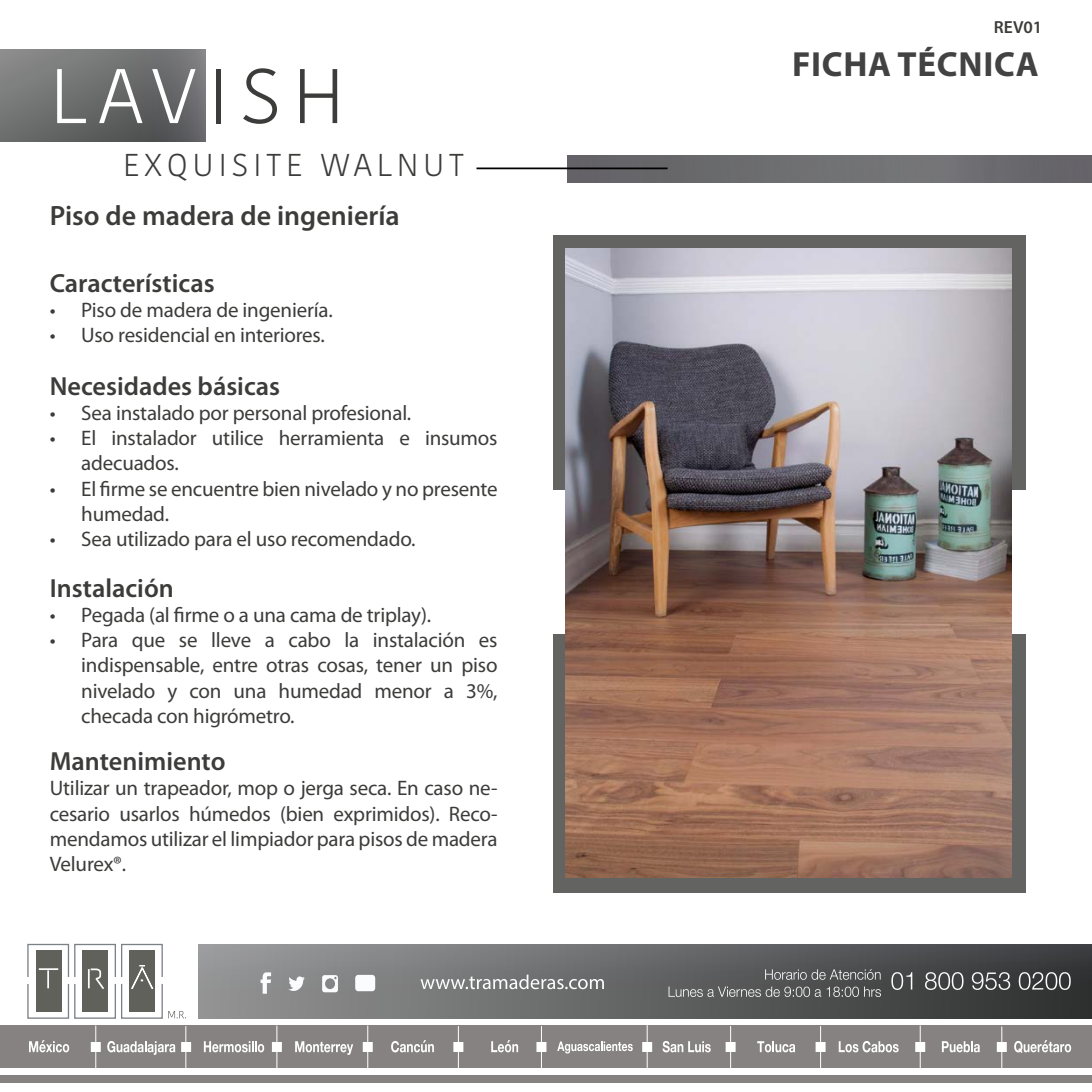
<style>
.page{position:relative;width:1092px;height:1092px;background:#fff}
.page>*{position:absolute;margin:0;border:0;box-sizing:border-box;transform-origin:0 0}
.t1{font:300 77px "Kohinoor Devanagari";letter-spacing:.15em;color:#fff}
.t2{font:700 35px "Myriad Pro";letter-spacing:.02em;color:#424242}
.t3{font:300 31.5px "Kohinoor Devanagari";letter-spacing:.15em;color:#3c3c3b}
.t4{font:600 28px "Myriad Pro";color:#3c3c3b}
.t5{font:600 26.25px "Myriad Pro";color:#3c3c3b}
.t6{font:21px/25.2px "Myriad Pro";letter-spacing:-.01em;color:#3c3c3b}
.t7{font:600 17.5px "Myriad Pro";color:#3c3c3b}
.s1{color:#3c3c3b}
</style>
<div class="page">
<div style="left:553px;top:235px;width:472px;height:254px;background:#636362"></div>
<div style="left:553px;top:634px;width:472px;height:258px;background:#636362"></div>
<div style="left:198px;top:944px;width:893px;height:74px;background:linear-gradient(to right,#979899,#333436)"></div>
<svg style="left:0;top:50px;width:206px;height:91px;background:#6c6d6e"></svg>
<svg style="left:27px;top:943px;width:159px;height:76px"></svg>
<div style="left:566px;top:155px;width:525px;height:27px;background:#6b6b6e"></div>
<hr style="left:476px;top:167px;width:191px;height:2px;background:#000">
<div style="left:0;top:1075px;width:1091px;height:8px;background:#868282"></div>
<div style="left:0;top:1025px;width:1091px;height:42px;background:#868282"></div>
<hr style="left:95px;top:1025px;width:1px;height:42px;background:#fff">
<hr style="left:185px;top:1026px;width:1px;height:42px;background:#fff">
<hr style="left:276px;top:1025px;width:1px;height:42px;background:#fff">
<hr style="left:367px;top:1025px;width:1px;height:42px;background:#fff">
<hr style="left:458px;top:1026px;width:1px;height:42px;background:#fff">
<hr style="left:541px;top:1026px;width:1px;height:42px;background:#fff">
<hr style="left:646px;top:1025px;width:1px;height:42px;background:#fff">
<hr style="left:730px;top:1026px;width:1px;height:42px;background:#fff">
<hr style="left:820px;top:1026px;width:1px;height:42px;background:#fff">
<hr style="left:919px;top:1025px;width:1px;height:42px;background:#fff">
<hr style="left:1001px;top:1026px;width:1px;height:42px;background:#fff">
<div style="left:181px;top:1041px;width:10px;height:10px;background:#fff;border:2px solid #fff"></div>
<div style="left:91px;top:1041px;width:10px;height:10px;background:#fff;border:2px solid #fff"></div>
<div style="left:363px;top:1041px;width:10px;height:10px;background:#fff;border:2px solid #fff"></div>
<div style="left:272px;top:1041px;width:10px;height:10px;background:#fff;border:2px solid #fff"></div>
<div style="left:453px;top:1041px;width:10px;height:10px;background:#fff;border:2px solid #fff"></div>
<div style="left:536px;top:1041px;width:10px;height:10px;background:#fff;border:2px solid #fff"></div>
<div style="left:642px;top:1041px;width:10px;height:10px;background:#fff;border:2px solid #fff"></div>
<div style="left:725px;top:1041px;width:10px;height:10px;background:#fff;border:2px solid #fff"></div>
<div style="left:815px;top:1041px;width:10px;height:10px;background:#fff;border:2px solid #fff"></div>
<div style="left:915px;top:1041px;width:10px;height:10px;background:#fff;border:2px solid #fff"></div>
<div style="left:996px;top:1041px;width:10px;height:10px;background:#fff;border:2px solid #fff"></div>
<svg style="left:29px;top:1040px;width:40px;height:12px"></svg>
<svg style="left:107px;top:1041px;width:68px;height:13px"></svg>
<svg style="left:204px;top:1041px;width:60px;height:11px"></svg>
<svg style="left:295px;top:1041px;width:58px;height:13px"></svg>
<svg style="left:391px;top:1040px;width:43px;height:12px"></svg>
<svg style="left:491px;top:1040px;width:27px;height:12px"></svg>
<svg style="left:557px;top:1041px;width:75px;height:12px"></svg>
<svg style="left:662px;top:1041px;width:48px;height:11px"></svg>
<svg style="left:757px;top:1041px;width:38px;height:11px"></svg>
<svg style="left:838px;top:1041px;width:60px;height:11px"></svg>
<svg style="left:941px;top:1041px;width:38px;height:11px"></svg>
<svg style="left:1014px;top:1040px;width:57px;height:13px"></svg>
<svg style="left:891px;top:972px;width:21px;height:17px"></svg>
<svg style="left:924px;top:972px;width:39px;height:17px"></svg>
<svg style="left:971px;top:972px;width:39px;height:17px"></svg>
<svg style="left:1018px;top:972px;width:52px;height:17px"></svg>
<svg style="left:765px;top:969px;width:115px;height:10px"></svg>
<svg style="left:668px;top:986px;width:212px;height:10px;background:#717272"></svg>
<svg style="left:420px;top:974px;width:184px;height:15px;background:#949495"></svg>
<svg style="left:260px;top:972px;width:11px;height:21px"></svg>
<svg style="left:288px;top:975px;width:17px;height:16px"></svg>
<div style="left:355px;top:974px;width:20px;height:17px;background:#fafcfd;border-radius:3px"></div>
<svg style="left:322px;top:975px;width:16px;height:17px"></svg>
<img style="left:565px;top:248px;width:446px;height:629px">
<h1 class="t1" style="left:50px;top:51px;width:296px">LAV<span class="s1">ISH</span></h1>
<h3 class="t3" style="left:123px;top:146px;width:342px">EXQUISITE WALNUT</h3>
<h3 class="t4" style="left:50px;top:198px;width:351px">Piso de madera de ingeniería</h3>
<p class="t5" style="left:50px;top:266px;width:166px">Características</p>
<p class="t6" style="left:50px;top:297px;width:284px">• Piso de madera de ingeniería.</p>
<p class="t6" style="left:50px;top:322px;width:276px">• Uso residencial en interiores.</p>
<p class="t5" style="left:50px;top:369px;width:232px">Necesidades básicas</p>
<p class="t6" style="left:50px;top:400px;width:363px">• Sea instalado por personal profesional.</p>
<p class="t6" style="left:81px;top:425px;width:418px;text-indent:-31px">• El instalador utilice herramienta e insumos adecuados.</p>
<p class="t6" style="left:81px;top:475px;width:418px;text-indent:-31px">• El firme se encuentre bien nivelado y no presente humedad.</p>
<p class="t6" style="left:50px;top:526px;width:367px">• Sea utilizado para el uso recomendado.</p>
<p class="t5" style="left:50px;top:571px;width:126px">Instalación</p>
<p class="t6" style="left:50px;top:602px;width:383px">• Pegada (al firme o a una cama de triplay).</p>
<p class="t6" style="left:81px;top:627px;width:418px;text-align:justify;text-indent:-31px">• Para que se lleve a cabo la instalación es indispensable, entre otras cosas, tener un piso nivelado y con una humedad menor a 3%, checada con higrómetro.</p>
<p class="t5" style="left:50px;top:744px;width:177px">Mantenimiento</p>
<p class="t6" style="left:50px;top:775px;width:449px;text-align:justify">Utilizar un trapeador, mop o jerga seca. En caso ne&shy;cesario usarlos húmedos (bien exprimidos). Reco&shy;mendamos utilizar el limpiador para pisos de madera Velurex®.</p>
<p class="t7" style="left:993px;top:16px;width:50px">REV01</p>
<h2 class="t2" style="left:792px;top:41px;width:248px">FICHA TÉCNICA</h2>
</div>
